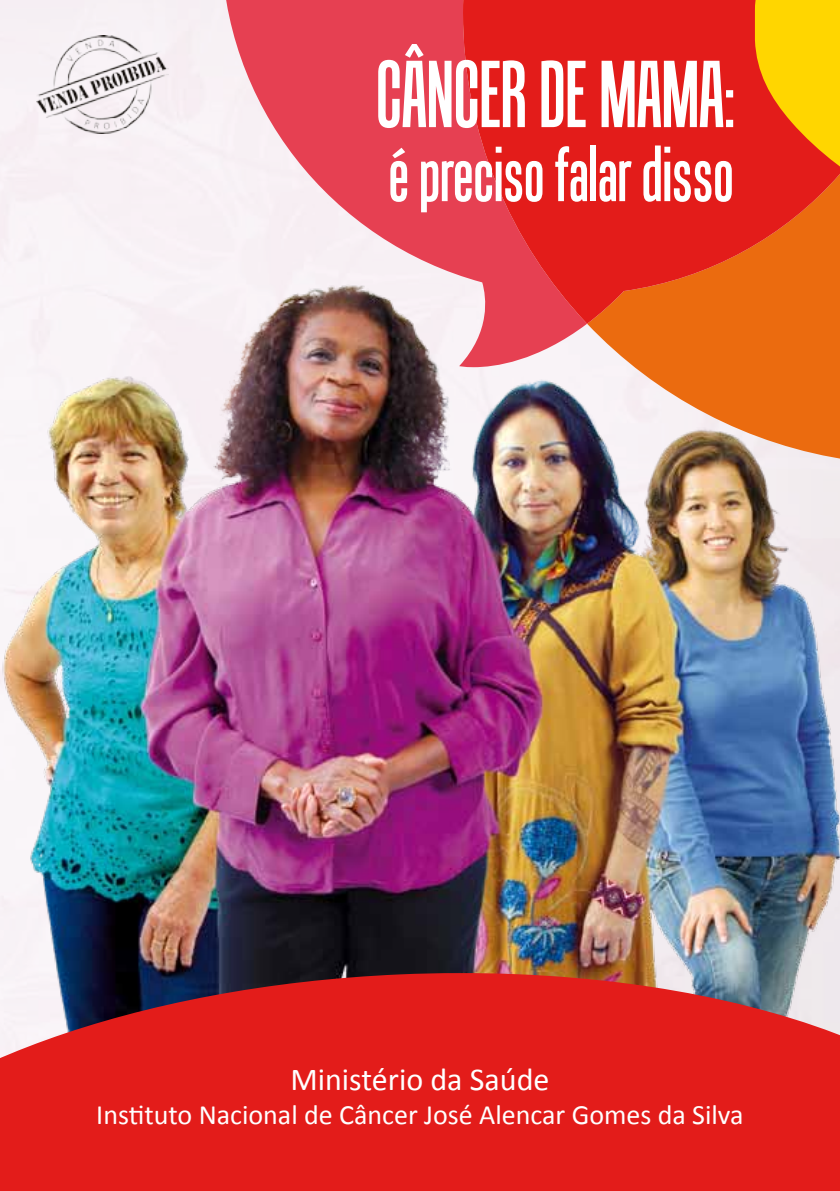
<style>
.page{position:relative;width:840px;height:1191px;background:#fff}
.page>*{position:absolute;margin:0;border:0;box-sizing:border-box;transform-origin:0 0}
.t1{font:92.6px "Tandelle";color:#fff}
.t2{font:76px "Tandelle";color:#fff}
.t3{font:32px "Calibri";color:#fff}
.t4{font:28px "Calibri";color:#fff}
</style>
<div class="page">
<div style="left:0;top:0;width:221px;height:235px;background:#f7f1f5"></div>
<svg style="left:221px;top:0;width:241px;height:235px;fill:#e64052"></svg>
<svg style="left:462px;top:0;width:377px;height:235px;background:#e3201d"></svg>
<svg style="left:754px;top:0;width:85px;height:197px;background:#f49009"></svg>
<img style="left:0;top:235px;width:839px;height:725px">
<svg style="left:0;top:960px;width:839px;height:231px;background:#d12a29"></svg>
<img style="left:37px;top:35px;width:132px;height:98px">
<h1 class="t1" style="left:376px;top:42px;width:359px">CÂNCER DE MAMA:</h1>
<h2 class="t2" style="left:388px;top:131px;width:346px">é preciso falar disso</h2>
<p class="t3" style="left:290px;top:1059px;width:260px">Ministério da Saúde</p>
<p class="t4" style="left:96px;top:1097px;width:648px">Instituto Nacional de Câncer José Alencar Gomes da Silva</p>
</div>
